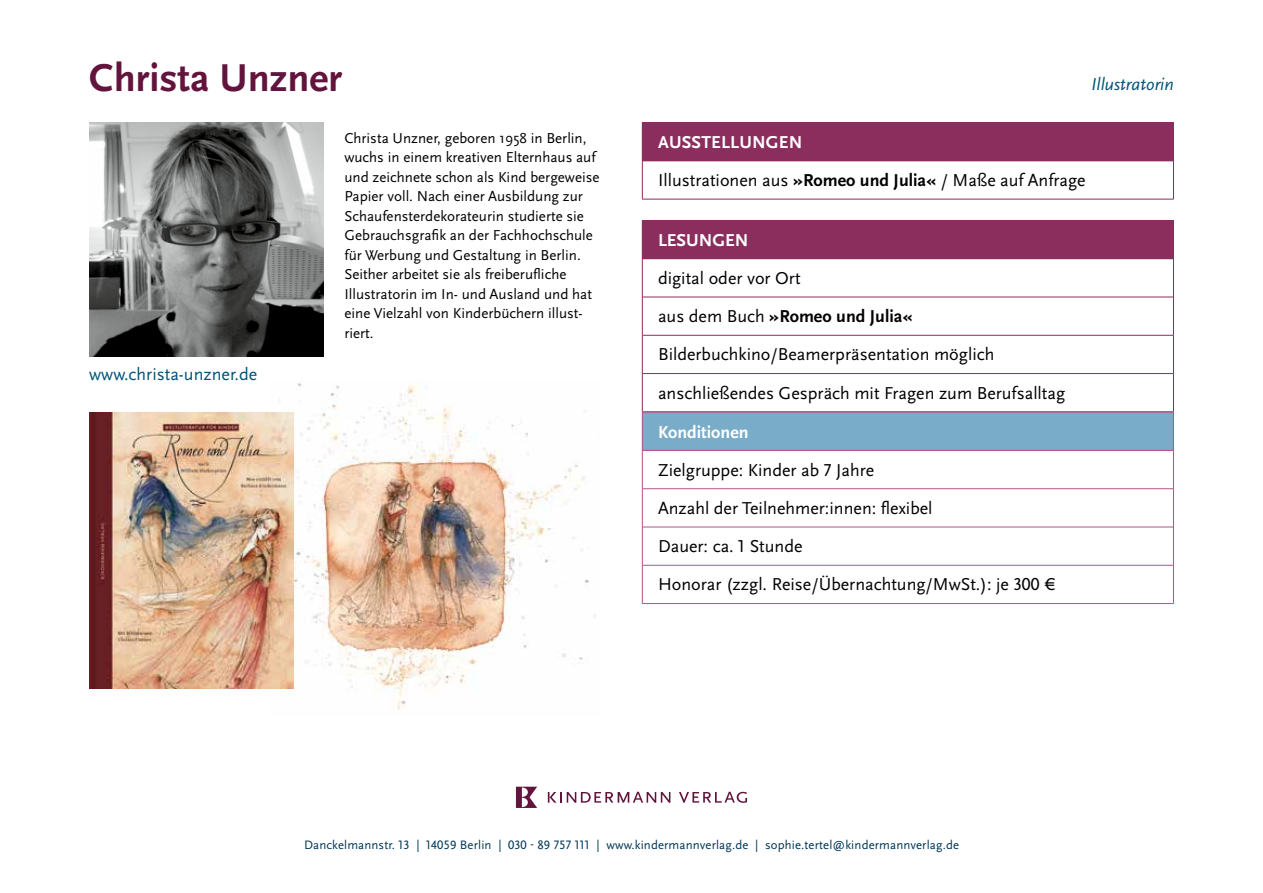
<style>
.page{position:relative;width:1263px;height:893px;background:#fff}
.page>*{position:absolute;margin:0;border:0;box-sizing:border-box;transform-origin:0 0}
.t1{font:700 40.5px "Scala Sans Pro";color:#63143c}
.t2{font:18px/38.2px "Scala Sans Pro";color:#000}
.t3{font:18px "Scala Sans Pro";color:#005379}
.t4{font:700 18px "Scala Sans Pro";color:#fff}
.t5{font:italic 18px "Scala Sans Pro";color:#005379}
.t6{font:15px/19.5px "Scala Sans Pro";color:#000}
.t7{font:12.75px "Scala Sans Pro";letter-spacing:.01em;color:#003656}
.s1{font-weight:700;color:#fff}
.s2{font-weight:700}
</style>
<div class="page">
<svg style="left:516px;top:787px;width:21px;height:21px"></svg>
<svg style="left:548px;top:792px;width:122px;height:11px"></svg>
<svg style="left:679px;top:792px;width:68px;height:11px"></svg>
<img style="left:270px;top:381px;width:326px;height:329px">
<img style="left:89px;top:122px;width:234px;height:234px">
<div style="left:642px;top:123px;width:531px;height:38px;background:#8b2e5e"></div>
<hr style="left:642px;top:122px;width:532px;height:1px;background:#8b2e5e">
<hr style="left:642px;top:161px;width:531px;height:1px;background:#8b2e5e">
<hr style="left:642px;top:199px;width:532px;height:1px;background:#8b2e5e">
<hr style="left:1173px;top:123px;width:1px;height:38px;background:#8b2e5e">
<hr style="left:642px;top:161px;width:1px;height:38px;background:#8b2e5e">
<hr style="left:1173px;top:161px;width:1px;height:38px;background:#8b2e5e">
<div style="left:642px;top:220px;width:531px;height:39px;background:#8b2e5e"></div>
<hr style="left:642px;top:220px;width:532px;height:1px;background:#8b2e5e">
<hr style="left:642px;top:297px;width:531px;height:1px;background:#8b2e5e">
<hr style="left:642px;top:335px;width:531px;height:1px;background:#8b2e5e">
<hr style="left:642px;top:373px;width:531px;height:1px;background:#8b2e5e">
<hr style="left:1173px;top:221px;width:1px;height:38px;background:#8b2e5e">
<hr style="left:642px;top:259px;width:1px;height:38px;background:#8b2e5e">
<hr style="left:1173px;top:259px;width:1px;height:38px;background:#8b2e5e">
<hr style="left:642px;top:297px;width:1px;height:38px;background:#8b2e5e">
<hr style="left:1173px;top:297px;width:1px;height:38px;background:#8b2e5e">
<hr style="left:642px;top:335px;width:1px;height:39px;background:#8b2e5e">
<hr style="left:1173px;top:335px;width:1px;height:39px;background:#8b2e5e">
<hr style="left:642px;top:374px;width:1px;height:38px;background:#8b2e5e">
<hr style="left:1173px;top:374px;width:1px;height:38px;background:#8b2e5e">
<div style="left:642px;top:412px;width:531px;height:38px;background:#79acc8"></div>
<hr style="left:642px;top:412px;width:532px;height:1px;background:#b55384">
<hr style="left:642px;top:450px;width:531px;height:1px;background:#b55384">
<hr style="left:642px;top:488px;width:531px;height:1px;background:#b55384">
<hr style="left:642px;top:527px;width:531px;height:1px;background:#b55384">
<hr style="left:642px;top:565px;width:531px;height:1px;background:#b55384">
<hr style="left:642px;top:603px;width:532px;height:1px;background:#b55384">
<hr style="left:642px;top:412px;width:1px;height:38px;background:#b55384">
<hr style="left:1173px;top:412px;width:1px;height:38px;background:#b55384">
<hr style="left:642px;top:450px;width:1px;height:39px;background:#b55384">
<hr style="left:1173px;top:450px;width:1px;height:39px;background:#b55384">
<hr style="left:642px;top:489px;width:1px;height:38px;background:#b55384">
<hr style="left:1173px;top:489px;width:1px;height:38px;background:#b55384">
<hr style="left:642px;top:527px;width:1px;height:38px;background:#b55384">
<hr style="left:1173px;top:527px;width:1px;height:38px;background:#b55384">
<hr style="left:642px;top:565px;width:1px;height:38px;background:#b55384">
<hr style="left:1173px;top:565px;width:1px;height:38px;background:#b55384">
<img style="left:89px;top:412px;width:204px;height:276px">
<h1 class="t1" style="left:89px;top:54px;width:254px">Christa Unzner</h1>
<p class="t3" style="left:89px;top:364px;width:169px">www.christa-unzner.de</p>
<p class="t6" style="left:344px;top:128px;width:257px">Christa Unzner, geboren 1958 in Berlin, wuchs in einem kreativen Elternhaus auf und zeichnete schon als Kind bergeweise Papier voll. Nach einer Ausbildung zur Schaufensterdekorateurin studierte sie Gebrauchsgrafik an der Fachhochschule für Werbung und Gestaltung in Berlin.<br>Seither arbeitet sie als freiberufliche Illustratorin im In- und Ausland und hat eine Vielzahl von Kinderbüchern illust&shy;riert.</p>
<p class="t5" style="left:1091px;top:74px;width:84px">Illustratorin</p>
<p class="t2" style="left:658px;top:124px;width:429px;line-height:37.8px"><span class="s1">AUSSTELLUNGEN<br></span>Illustrationen aus <span class="s2">»Romeo und Julia«</span> / Maße auf Anfrage</p>
<p class="t4" style="left:658px;top:230px;width:92px">LESUNGEN</p>
<p class="t2" style="left:658px;top:259px;width:409px">digital oder vor Ort<br>aus dem Buch <span class="s2">»Romeo und Julia« </span>Bilderbuchkino/Beamerpräsentation möglich anschließendes Gespräch mit Fragen zum Berufsalltag</p>
<p class="t4" style="left:658px;top:422px;width:92px">Konditionen</p>
<p class="t2" style="left:658px;top:451px;width:399px">Zielgruppe: Kinder ab 7 Jahre<br>Anzahl der Teilnehmer:innen: flexibel<br>Dauer: ca. 1 Stunde<br>Honorar (zzgl. Reise/Übernachtung/MwSt.): je 300 €</p>
<p class="t7" style="left:304px;top:838px;width:656px">Danckelmannstr. 13 | 14059 Berlin | 030 - 89 757 111 | www.kindermannverlag.de | sophie.tertel@kindermannverlag.de</p>
</div>
